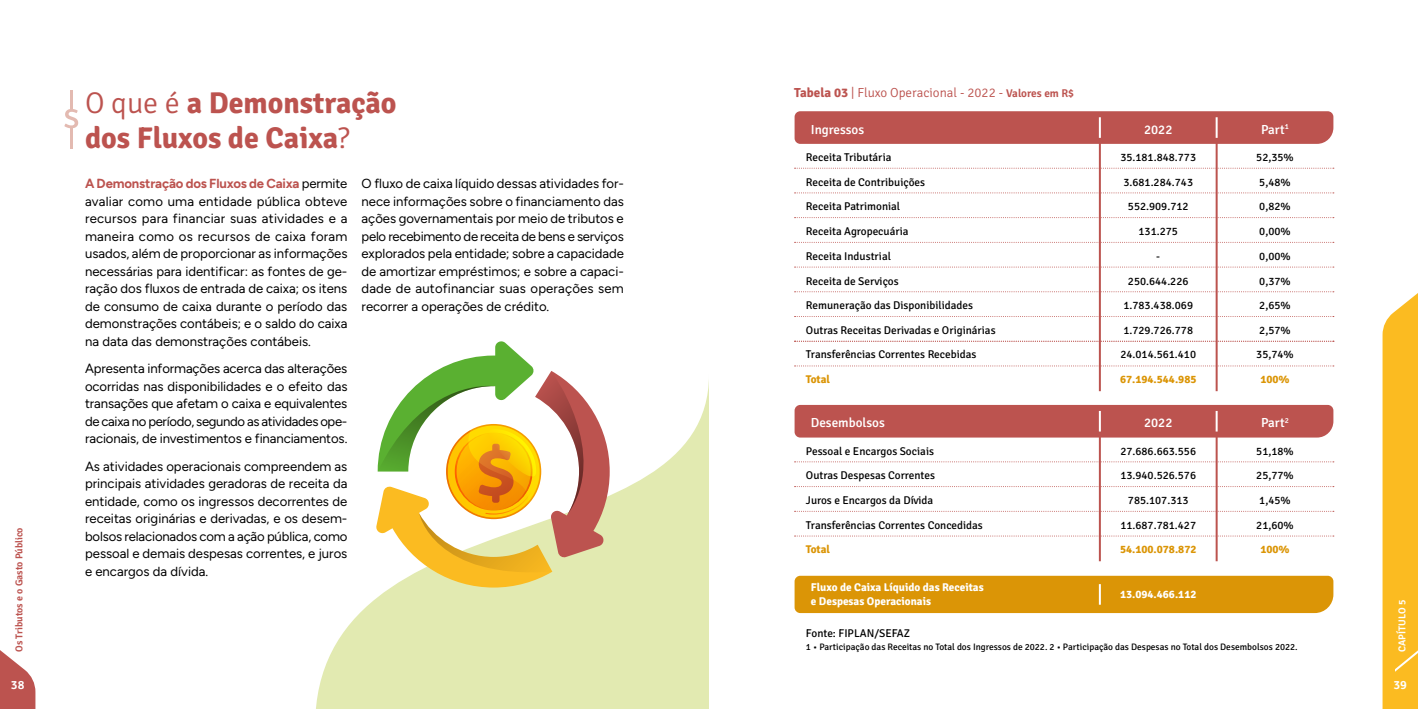
<style>
.page{position:relative;width:1418px;height:709px;background:#fff}
.page>*{position:absolute;margin:0;border:0;box-sizing:border-box;transform-origin:0 0}
.t1{font:700 30px/35px "Signika";color:#bc534f}
.t2{font:13.12px/17.5px "Figtree";color:#000;text-align:justify}
.t3{font:300 13.12px "Signika";color:#bc534f}
.t4{font:500 13.12px "Signika";color:#fff}
.t5{font:600 12.5px "Signika";color:#fff}
.t6{font:11.25px/24.4px "Signika";color:#000}
.t7{font:700 11.25px/13.8px "Signika";color:#fff}
.t8{font:700 11.25px "Signika";color:#db9506}
.t9{font:600 10px "Signika";color:#bc534f}
.t10{font:600 10px "Signika";color:#fff}
.t11{font:9.38px "Signika";color:#000}
.s1{font-weight:300}
.s2{font-weight:700;color:#bc534f}
.s3{font-weight:700}
.s4{font-weight:600;font-size:11.25px}
</style>
<div class="page">
<svg style="left:0;top:650px;width:35px;height:59px"></svg>
<div style="left:1382px;top:294px;width:35px;height:415px;background:#fbbb21"></div>
<hr style="left:1215px;top:123px;width:2px;height:268px;background:#bc534f">
<hr style="left:1098px;top:123px;width:2px;height:268px;background:#bc534f">
<div style="left:794px;top:111px;width:539px;height:33px;background:#bc534f"></div>
<svg style="left:794px;top:168px;width:539px;height:1px"></svg>
<svg style="left:794px;top:192px;width:539px;height:1px"></svg>
<svg style="left:794px;top:217px;width:539px;height:1px"></svg>
<svg style="left:794px;top:242px;width:539px;height:1px"></svg>
<svg style="left:794px;top:266px;width:539px;height:1px"></svg>
<svg style="left:794px;top:291px;width:539px;height:1px"></svg>
<svg style="left:794px;top:316px;width:539px;height:1px"></svg>
<svg style="left:794px;top:341px;width:539px;height:1px"></svg>
<svg style="left:794px;top:365px;width:539px;height:1px"></svg>
<hr style="left:1215px;top:117px;width:2px;height:21px;background:#fff">
<hr style="left:1098px;top:117px;width:2px;height:21px;background:#fff">
<hr style="left:1215px;top:417px;width:2px;height:144px;background:#bc534f">
<hr style="left:1098px;top:417px;width:2px;height:144px;background:#bc534f">
<div style="left:794px;top:405px;width:539px;height:32px;background:#bc534f"></div>
<div style="left:794px;top:576px;width:539px;height:37px;background:#db9506"></div>
<svg style="left:794px;top:461px;width:539px;height:1px"></svg>
<svg style="left:794px;top:486px;width:539px;height:1px"></svg>
<svg style="left:794px;top:511px;width:539px;height:1px"></svg>
<svg style="left:794px;top:535px;width:539px;height:1px"></svg>
<hr style="left:1215px;top:411px;width:2px;height:20px;background:#fff">
<hr style="left:1098px;top:411px;width:2px;height:20px;background:#fff">
<hr style="left:1098px;top:584px;width:2px;height:20px;background:#fff">
<svg style="left:316px;top:380px;width:393px;height:329px;fill:#e2eab1"></svg>
<svg style="left:375px;top:341px;width:234px;height:246px"></svg>
<hr style="left:70px;top:91px;width:3px;height:19px;background:#e3bab1">
<hr style="left:70px;top:127px;width:3px;height:21px;background:#e3bab1">
<svg style="left:64px;top:109px;width:14px;height:19px"></svg>
<p class="t9" style="left:12px;top:652px;width:126px;rotate:-90deg">Os Tributos e o Gasto Público</p>
<h1 class="t1" style="left:85px;top:84px;width:313px"><span class="s1">O que é</span> a Demonstração dos Fluxos de Caixa<span class="s1">?</span></h1>
<p class="t2" style="left:85px;top:175px;width:264px"><span class="s2">A Demonstração dos Fluxos de Caixa</span> permite avaliar como uma entidade pública obteve recursos para financiar suas atividades e a maneira como os recursos de caixa foram usados, além de proporcionar as informações necessárias para identificar: as fontes de ge&shy;ração dos fluxos de entrada de caixa; os itens de consumo de caixa durante o período das demonstrações contábeis; e o saldo do caixa na data das demonstrações contábeis.</p>
<p class="t2" style="left:85px;top:360px;width:264px">Apresenta informações acerca das alterações ocorridas nas disponibilidades e o efeito das transações que afetam o caixa e equivalentes de caixa no período, segundo as atividades ope&shy;racionais, de investimentos e financiamentos.</p>
<p class="t2" style="left:85px;top:457px;width:264px">As atividades operacionais compreendem as principais atividades geradoras de receita da entidade, como os ingressos decorrentes de receitas originárias e derivadas, e os desem&shy;bolsos relacionados com a ação pública, como pessoal e demais despesas correntes, e juros e encargos da dívida.</p>
<p class="t2" style="left:361px;top:175px;width:264px">O fluxo de caixa líquido dessas atividades for&shy;nece informações sobre o financiamento das ações governamentais por meio de tributos e pelo recebimento de receita de bens e serviços explorados pela entidade; sobre a capacidade de amortizar empréstimos; e sobre a capaci&shy;dade de autofinanciar suas operações sem recorrer a operações de crédito.</p>
<p class="t3" style="left:794px;top:84px;width:281px"><span class="s3">Tabela 03</span> | Fluxo Operacional - 2022 - <span class="s4">Valores em R$</span></p>
<p class="t4" style="left:1144px;top:120px;width:30px">2022</p>
<p class="t4" style="left:1260px;top:120px;width:29px">Part<sup>1</sup></p>
<p class="t4" style="left:810px;top:120px;width:55px">Ingressos</p>
<p class="t6" style="left:806px;top:145px;width:87px">Receita Tributária</p>
<p class="t6" style="left:1120px;top:145px;width:77px">35.181.848.773</p>
<p class="t6" style="left:1256px;top:145px;width:39px">52,35%</p>
<p class="t6" style="left:1123px;top:169px;width:71px;text-align:center">3.681.284.743<br>552.909.712</p>
<p class="t6" style="left:1138px;top:218px;width:41px">131.275</p>
<p class="t6" style="left:1156px;top:243px;width:5px">-</p>
<p class="t6" style="left:1123px;top:268px;width:71px;text-align:center">250.644.226<br>1.783.438.069</p>
<p class="t6" style="left:1123px;top:317px;width:71px">1.729.726.778</p>
<p class="t6" style="left:806px;top:169px;width:121px">Receita de Contribuições<br>Receita Patrimonial</p>
<p class="t6" style="left:806px;top:218px;width:104px">Receita Agropecuária</p>
<p class="t6" style="left:806px;top:243px;width:87px">Receita Industrial</p>
<p class="t6" style="left:806px;top:268px;width:168px">Receita de Serviços<br>Remuneração das Disponibilidades</p>
<p class="t6" style="left:806px;top:317px;width:191px">Outras Receitas Derivadas e Originárias</p>
<p class="t6" style="left:1259px;top:169px;width:33px">5,48%<br>0,82%</p>
<p class="t6" style="left:1259px;top:218px;width:33px">0,00%</p>
<p class="t6" style="left:1259px;top:243px;width:33px">0,00%</p>
<p class="t6" style="left:1259px;top:268px;width:33px">0,37%<br>2,65%</p>
<p class="t6" style="left:1259px;top:317px;width:33px">2,57%</p>
<p class="t6" style="left:806px;top:342px;width:172px">Transferências Correntes Recebidas</p>
<p class="t8" style="left:806px;top:371px;width:26px">Total</p>
<p class="t4" style="left:810px;top:413px;width:75px">Desembolsos</p>
<p class="t6" style="left:1120px;top:342px;width:77px">24.014.561.410</p>
<p class="t8" style="left:1119px;top:371px;width:78px">67.194.544.985</p>
<p class="t4" style="left:1144px;top:413px;width:30px">2022</p>
<p class="t6" style="left:1256px;top:342px;width:39px">35,74%</p>
<p class="t8" style="left:1260px;top:371px;width:31px">100%</p>
<p class="t4" style="left:1260px;top:413px;width:29px">Part<sup>2</sup></p>
<p class="t6" style="left:806px;top:438px;width:130px">Pessoal e Encargos Sociais</p>
<p class="t6" style="left:1120px;top:438px;width:77px">27.686.663.556</p>
<p class="t6" style="left:1256px;top:438px;width:39px">51,18%</p>
<p class="t6" style="left:1120px;top:462px;width:77px;text-align:center">13.940.526.576<br>785.107.313</p>
<p class="t6" style="left:1120px;top:512px;width:77px">11.687.781.427</p>
<p class="t8" style="left:1119px;top:541px;width:78px">54.100.078.872</p>
<p class="t6" style="left:806px;top:462px;width:130px">Outras Despesas Correntes<br>Juros e Encargos da Dívida</p>
<p class="t6" style="left:806px;top:512px;width:178px">Transferências Correntes Concedidas</p>
<p class="t8" style="left:806px;top:541px;width:26px">Total</p>
<p class="t6" style="left:1256px;top:462px;width:39px">25,77%<br>1,45%</p>
<p class="t6" style="left:1256px;top:512px;width:39px">21,60%</p>
<p class="t8" style="left:1260px;top:541px;width:31px">100%</p>
<p class="t7" style="left:810px;top:579px;width:174px">Fluxo de Caixa Líquido das Receitas e Despesas Operacionais</p>
<p class="t7" style="left:1119px;top:586px;width:78px">13.094.466.112</p>
<p class="t6" style="left:806px;top:620px;width:106px">Fonte: FIPLAN/SEFAZ</p>
<p class="t11" style="left:806px;top:640px;width:493px">1 • Participação das Receitas no Total dos Ingressos de 2022. 2 • Participação das Despesas no Total dos Desembolsos 2022.</p>
<p class="t10" style="left:1394px;top:652px;width:54px;rotate:-90deg">CAPÍTULO 5</p>
<p class="t5" style="left:11px;top:675px;width:15px">38</p>
<p class="t5" style="left:1393px;top:675px;width:15px">39</p>
</div>
